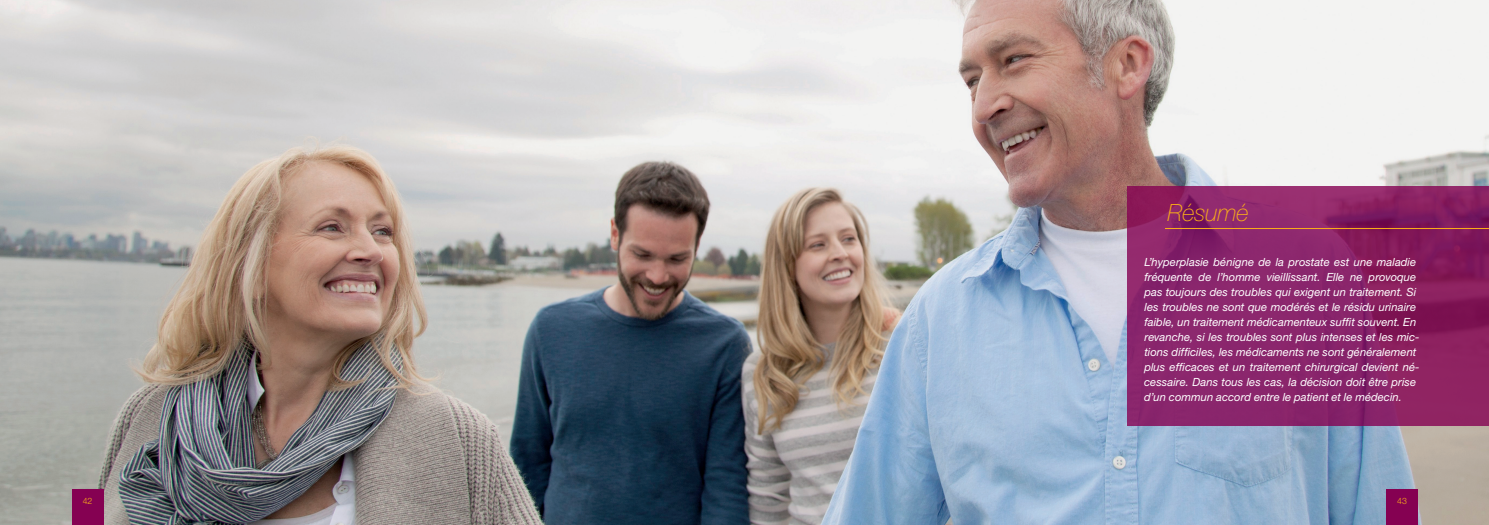
<style>
.page{position:relative;width:1489px;height:525px;background:#fff}
.page>*{position:absolute;margin:0;border:0;box-sizing:border-box;transform-origin:0 0}
.t1{font:italic 100 23.75px "Helvetica Neue";letter-spacing:-.005em;color:#faaf18}
.t2{font:italic 11.25px/15px "Helvetica Neue";letter-spacing:.005em;color:#fff}
.t3{font:300 8.75px "Helvetica Neue";color:#faaf18}
</style>
<div class="page">
<img style="left:0;top:0;width:1488px;height:524px">
<div style="left:1385px;top:489px;width:32px;height:35px;background:#850152"></div>
<div style="left:71px;top:489px;width:32px;height:35px;background:#850152"></div>
<svg style="left:1127px;top:186px;width:361px;height:239px;background:#826"></svg>
<hr style="left:1164px;top:228px;width:324px;height:1px;background:#faaf18">
<h1 class="t1" style="left:1167px;top:199px;width:83px">Résumé</h1>
<p class="t2" style="left:1144px;top:254px;width:277px">L’hyperplasie bénigne de la prostate est une maladie fréquente de l’homme vieillissant. Elle ne provoque pas toujours des troubles qui exigent un traitement. Si les troubles ne sont que modérés et le résidu urinaire faible, un traitement médicamenteux suffit souvent. En revanche, si les troubles sont plus intenses et les mic&shy;tions difficiles, les médicaments ne sont généralement plus efficaces et un traitement chirurgical devient né&shy;cessaire. Dans tous les cas, la décision doit être prise d’un commun accord entre le patient et le médecin.</p>
<p class="t3" style="left:83px;top:495px;width:11px">42</p>
<p class="t3" style="left:1396px;top:495px;width:11px">43</p>
</div>
